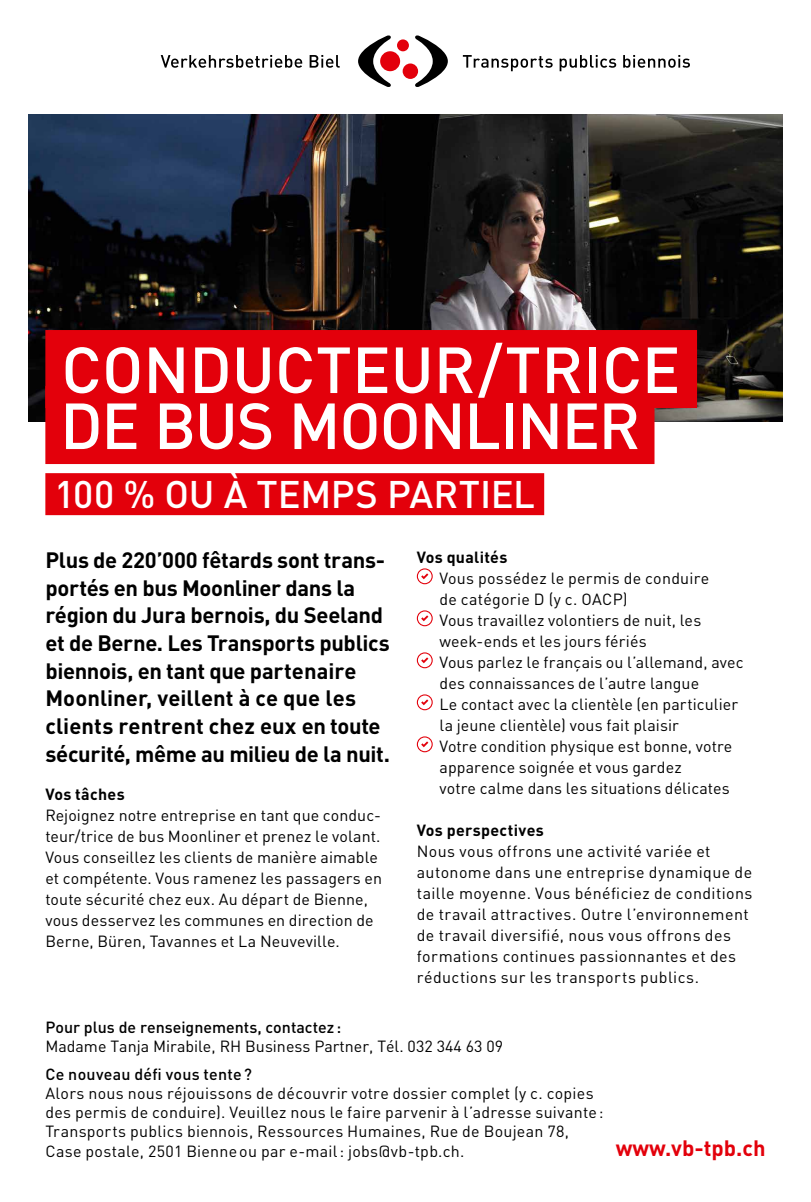
<style>
.page{position:relative;width:811px;height:1202px;background:#fff}
.page>*{position:absolute;margin:0;border:0;box-sizing:border-box;transform-origin:0 0}
.t1{font:500 64px/56px "DIN";letter-spacing:-.005em;color:#fff}
.t2{font:500 38px "DIN";letter-spacing:-.005em;color:#fff}
.t3{font:700 22px/27.6px "DIN";letter-spacing:-.015em;color:#000}
.t4{font:700 22px "DIN";color:#e3000b}
.t5{font:16px/21px "DIN";letter-spacing:.015em;color:#000}
.t6{font:500 16px "DIN";color:#000}
.t7{font:16px "DINOT";color:#000}
.t8{font:700 16px "DIN";letter-spacing:.02em;color:#000}
.s1{font-family:"DIN"}
</style>
<div class="page">
<img style="left:28px;top:115px;width:754px;height:306px">
<div style="left:45px;top:330px;width:652px;height:78px;background:#e3000b"></div>
<div style="left:45px;top:386px;width:609px;height:78px;background:#e3000b"></div>
<svg style="left:161px;top:55px;width:141px;height:13px"></svg>
<svg style="left:310px;top:55px;width:30px;height:13px"></svg>
<svg style="left:463px;top:55px;width:89px;height:16px"></svg>
<svg style="left:559px;top:55px;width:57px;height:16px"></svg>
<svg style="left:623px;top:55px;width:67px;height:13px"></svg>
<svg style="left:358px;top:35px;width:33px;height:52px"></svg>
<svg style="left:415px;top:35px;width:33px;height:52px"></svg>
<div style="left:380px;top:51px;width:20px;height:20px;background:#e3000b;border-radius:50%"></div>
<div style="left:397px;top:39px;width:12px;height:12px;background:#e3000b;border-radius:50%"></div>
<div style="left:403px;top:63px;width:15px;height:16px;background:#e3000b;border-radius:50%"></div>
<svg style="left:417px;top:568px;width:16px;height:16px"></svg>
<svg style="left:417px;top:610px;width:16px;height:16px"></svg>
<svg style="left:417px;top:652px;width:16px;height:16px"></svg>
<svg style="left:417px;top:694px;width:16px;height:16px"></svg>
<svg style="left:417px;top:736px;width:16px;height:16px"></svg>
<div style="left:45px;top:473px;width:499px;height:42px;background:#e3000b"></div>
<h1 class="t1" style="left:60px;top:340px;width:622px">CONDUCTEUR/TRICE<br>DE BUS MOONLINER</h1>
<h2 class="t2" style="left:54px;top:470px;width:482px">100 % OU À TEMPS PARTIEL</h2>
<p class="t3" style="left:45px;top:546px;width:346px">Plus de 220’000 fêtards sont trans&shy;portés en bus Moonliner dans la région du Jura bernois, du Seeland et de Berne. Les Transports publics biennois, en tant que partenaire Moonliner, veillent à ce que les clients rentrent chez eux en toute sécurité, même au milieu de la nuit.</p>
<p class="t8" style="left:45px;top:784px;width:81px">Vos tâches</p>
<p class="t5" style="left:45px;top:804px;width:338px">Rejoignez notre entreprise en tant que conduc&shy;teur/trice de bus Moonliner et prenez le volant.<br>Vous conseillez les clients de manière aimable et compétente. Vous ramenez les passagers en toute sécurité chez eux. Au départ de Bienne, vous desservez les communes en direction de Berne, Büren, Tavannes et La Neuveville.</p>
<p class="t8" style="left:417px;top:547px;width:92px">Vos qualités</p>
<p class="t5" style="left:439px;top:568px;width:306px">Vous possédez le permis de conduire<br>de catégorie D (y c. OACP)<br>Vous travaillez volontiers de nuit, les week-ends et les jours fériés<br>Vous parlez le français ou l’allemand, avec des connaissances de l’autre langue<br>Le contact avec la clientèle (en particulier la jeune clientèle) vous fait plaisir<br>Votre condition physique est bonne, votre apparence soignée et vous gardez<br>votre calme dans les situations délicates</p>
<p class="t8" style="left:417px;top:820px;width:129px">Vos perspectives</p>
<p class="t5" style="left:417px;top:841px;width:337px">Nous vous offrons une activité variée et autonome dans une entreprise dynamique de taille moyenne. Vous bénéficiez de conditions de travail attractives. Outre l’environnement de travail diversifié, nous vous offrons des formations continues passionnantes et des réductions sur les transports publics.</p>
<p class="t6" style="left:45px;top:1017px;width:297px">Pour plus de renseignements, contactez :</p>
<p class="t7" style="left:45px;top:1034px;width:459px"><span class="s1">Madame T</span>anja Mirabile, RH Business Partner, Tél. 032 344 63 09</p>
<p class="t6" style="left:45px;top:1064px;width:208px">Ce nouveau défi vous tente?</p>
<p class="t5" style="left:45px;top:1083px;width:560px;line-height:19.2px">Alors nous nous réjouissons de découvrir votre dossier complet (y c. copies des permis de conduire). Veuillez nous le faire parvenir à l’adresse suivante:<br>Transports publics biennois, Ressources Humaines, Rue de Boujean 78, Case postale, 2501 Bienneou par e-mail: jobs@vb-tpb.ch.</p>
<h3 class="t4" style="left:616px;top:1134px;width:151px">www.vb-tpb.ch</h3>
</div>
